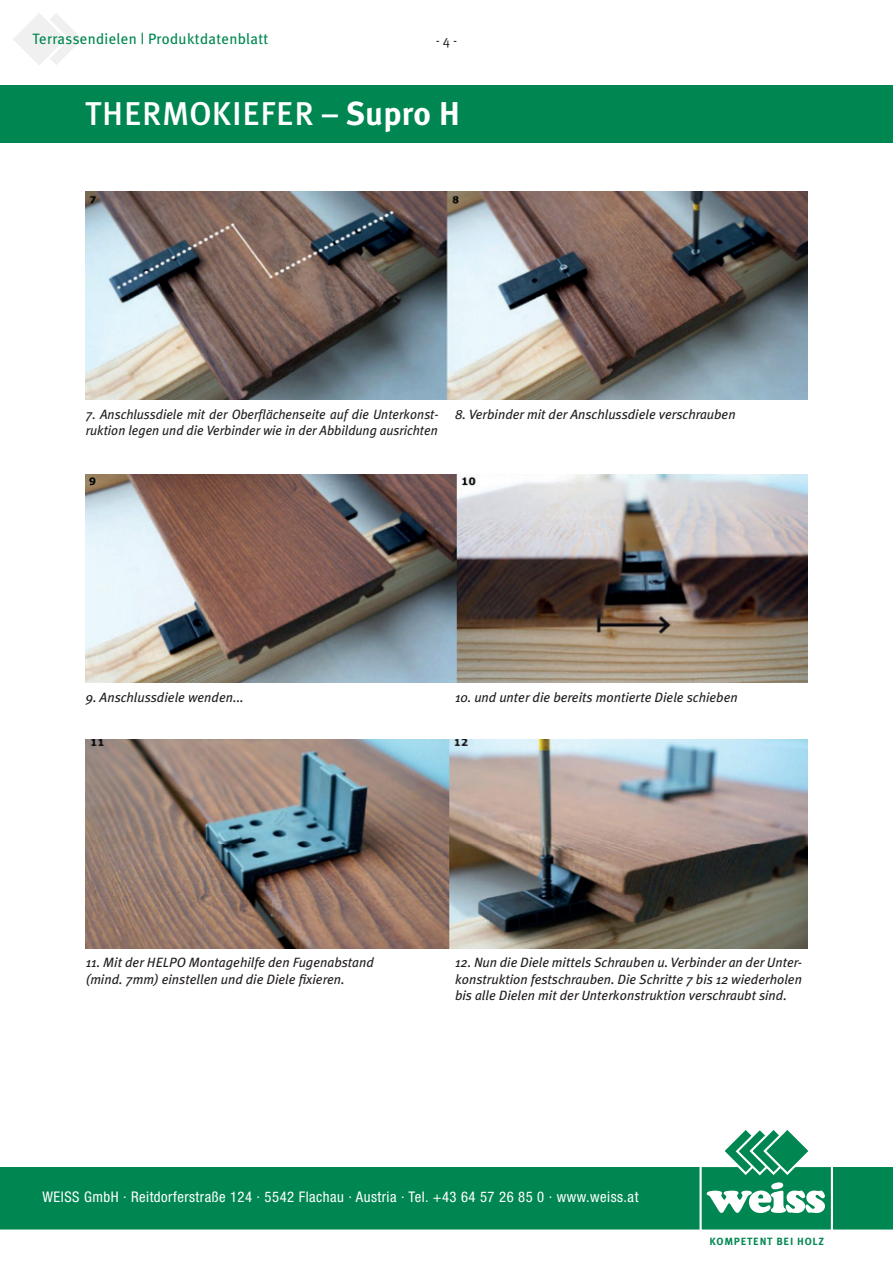
<style>
.page{position:relative;width:893px;height:1263px;background:#fff}
.page>*{position:absolute;margin:0;border:0;box-sizing:border-box;transform-origin:0 0}
.t1{font:500 33px "Meta Plus";letter-spacing:.015em;color:#fff}
.t2{font:15px "Meta Plus";letter-spacing:.02em;color:#008751}
.t3{font:condensed 14.7px "Helvetica Neue LT Std";letter-spacing:.035em;color:#fff}
.t4{font:italic 13.5px/16.2px "Meta Plus";color:#231f20}
.t5{font:13.5px "Meta Plus Normal";color:#231f20}
.t6{font:700 10.5px "Meta Plus";letter-spacing:.075em;color:#008751}
.s1{font-weight:700}
</style>
<div class="page">
<div style="left:0;top:85px;width:893px;height:57px;background:#008751"></div>
<svg style="left:13px;top:13px;width:69px;height:52px"></svg>
<div style="left:0;top:1167px;width:893px;height:63px;background:#008751"></div>
<svg style="left:699px;top:1130px;width:134px;height:100px"></svg>
<img style="left:85px;top:191px;width:723px;height:209px">
<img style="left:85px;top:474px;width:723px;height:208px">
<img style="left:85px;top:740px;width:723px;height:208px">
<p class="t2" style="left:33px;top:30px;width:237px">Terrassendielen | Produktdatenblatt</p>
<p class="t5" style="left:436px;top:32px;width:23px">- 4 -</p>
<h1 class="t1" style="left:85px;top:94px;width:377px">THERMOKIEFER – <span class="s1">Supro H</span></h1>
<p class="t4" style="left:86px;top:406px;width:354px">7. Anschlussdiele mit der Oberflächenseite auf die Unterkonst&shy;ruktion legen und die Verbinder wie in der Abbildung ausrichten</p>
<p class="t4" style="left:455px;top:406px;width:282px">8. Verbinder mit der Anschlussdiele verschrauben</p>
<p class="t4" style="left:86px;top:689px;width:160px">9. Anschlussdiele wenden...</p>
<p class="t4" style="left:455px;top:689px;width:284px">10. und unter die bereits montierte Diele schieben</p>
<p class="t4" style="left:86px;top:954px;width:290px">11. Mit der HELPO Montagehilfe den Fugenabstand (mind. 7mm) einstellen und die Diele fixieren.</p>
<p class="t4" style="left:455px;top:954px;width:348px;text-align:justify">12. Nun die Diele mittels Schrauben u. Verbinder an der Unter&shy;konstruktion festschrauben. Die Schritte 7 bis 12 wiederholen bis alle Dielen mit der Unterkonstruktion verschraubt sind.</p>
<p class="t3" style="left:43px;top:1188px;width:598px">WEISS GmbH · Reitdorferstraße 124 · 5542 Flachau · Austria · Tel. +43 64 57 26 85 0 · www.weiss.at</p>
<p class="t6" style="left:710px;top:1235px;width:116px">KOMPETENT BEI HOLZ</p>
</div>
